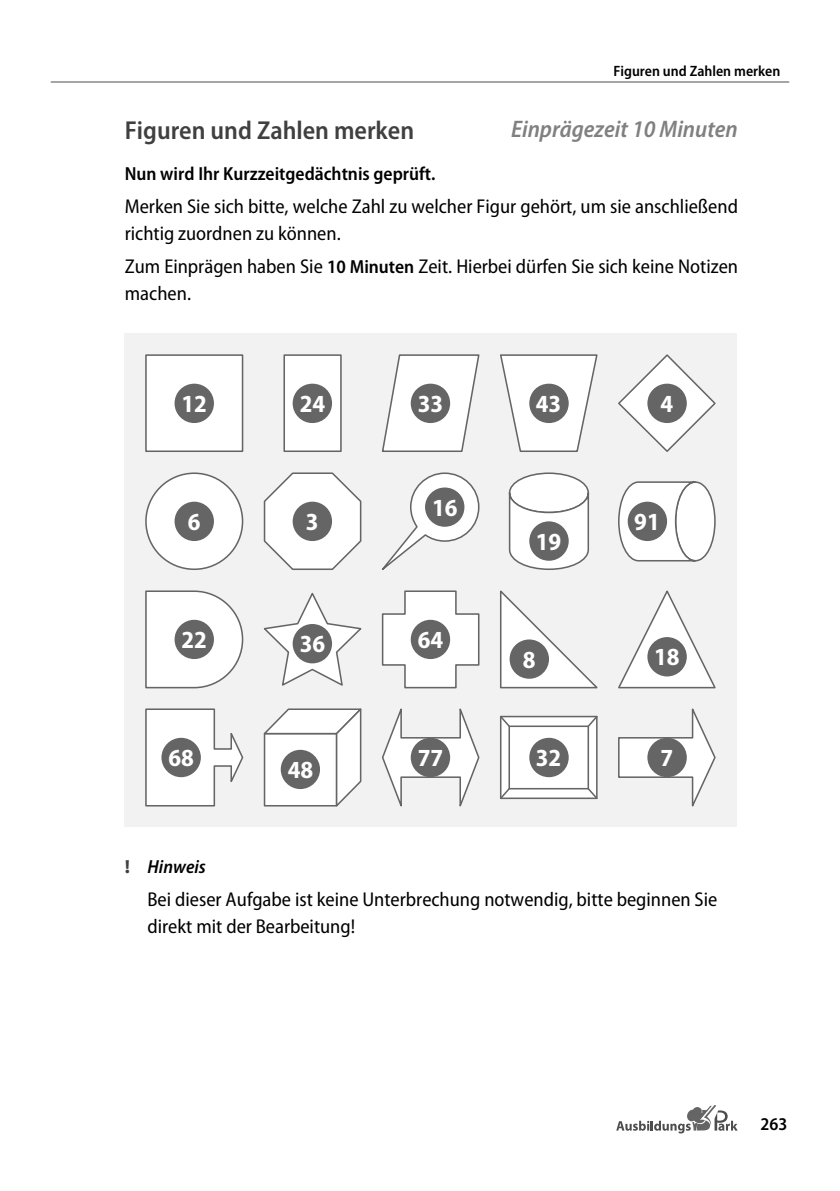
<style>
.page{position:relative;width:840px;height:1191px;background:#fff}
.page>*{position:absolute;margin:0;border:0;box-sizing:border-box;transform-origin:0 0}
.t1{font:600 semi-condensed 26px "Myriad Pro";color:#404040}
.t2{font:700 semi-condensed 24.6px "Myriad Pro";color:#fff}
.t3{font:italic 600 semi-condensed 24px "Myriad Pro";color:#808080}
.t4{font:semi-condensed 20px/27px "Myriad Pro";color:#000}
.t5{font:600 semi-condensed 19px "Myriad Pro";color:#000}
.t6{font:italic 600 semi-condensed 19px "Myriad Pro";color:#000}
.t7{font:600 semi-condensed 18px "Myriad Pro";color:#000}
.t8{font:600 semi-condensed 15px "Myriad Pro";color:#000}
.s1{font-weight:600;font-size:19px}
.s2{font-weight:700;font-style:normal;font-stretch:semi-expanded;color:#404040}
</style>
<div class="page">
<svg style="left:616px;top:1105px;width:121px;height:28px"></svg>
<hr style="left:51px;top:81px;width:737px;height:1px;background:#4d4d4d">
<div style="left:125px;top:333px;width:611px;height:494px;background:#f2f2f2"></div>
<svg style="left:263px;top:472px;width:99px;height:98px"></svg>
<div style="left:145px;top:354px;width:98px;height:98px;background:#fff;border:2px solid #656565"></div>
<svg style="left:263px;top:708px;width:99px;height:99px"></svg>
<div style="left:283px;top:354px;width:58px;height:98px;background:#fff;border:2px solid #656565"></div>
<svg style="left:381px;top:590px;width:99px;height:99px"></svg>
<svg style="left:500px;top:354px;width:98px;height:98px"></svg>
<div style="left:145px;top:472px;width:98px;height:98px;background:#fff;border:2px solid #656565;border-radius:50%"></div>
<svg style="left:145px;top:590px;width:99px;height:99px"></svg>
<svg style="left:618px;top:590px;width:98px;height:99px"></svg>
<svg style="left:618px;top:708px;width:98px;height:99px"></svg>
<svg style="left:382px;top:708px;width:98px;height:99px"></svg>
<svg style="left:145px;top:708px;width:99px;height:99px"></svg>
<svg style="left:382px;top:472px;width:98px;height:98px"></svg>
<svg style="left:382px;top:354px;width:98px;height:98px"></svg>
<svg style="left:500px;top:590px;width:98px;height:99px"></svg>
<svg style="left:618px;top:354px;width:98px;height:98px"></svg>
<div style="left:499px;top:716px;width:98px;height:83px;background:#fff;border:2px solid #656565"></div>
<div style="left:508px;top:725px;width:80px;height:64px;background:#fff;border:2px solid #656565"></div>
<svg style="left:499px;top:786px;width:12px;height:14px"></svg>
<svg style="left:499px;top:715px;width:12px;height:13px"></svg>
<svg style="left:585px;top:715px;width:13px;height:13px"></svg>
<svg style="left:585px;top:786px;width:13px;height:14px"></svg>
<svg style="left:263px;top:592px;width:99px;height:94px"></svg>
<div style="left:508px;top:472px;width:80px;height:41px;background:#fff;border:2px solid #656565;border-radius:50%"></div>
<svg style="left:508px;top:491px;width:81px;height:79px"></svg>
<div style="left:674px;top:481px;width:41px;height:80px;background:#fff;border:2px solid #656565;border-radius:50%"></div>
<svg style="left:618px;top:481px;width:78px;height:81px"></svg>
<div style="left:529px;top:384px;width:39px;height:39px;background:#656565;border-radius:50%"></div>
<div style="left:174px;top:384px;width:40px;height:39px;background:#656565;border-radius:50%"></div>
<div style="left:292px;top:384px;width:40px;height:39px;background:#656565;border-radius:50%"></div>
<div style="left:410px;top:384px;width:40px;height:39px;background:#656565;border-radius:50%"></div>
<div style="left:647px;top:384px;width:39px;height:39px;background:#656565;border-radius:50%"></div>
<div style="left:174px;top:501px;width:40px;height:40px;background:#656565;border-radius:50%"></div>
<div style="left:292px;top:501px;width:40px;height:40px;background:#656565;border-radius:50%"></div>
<div style="left:425px;top:487px;width:39px;height:40px;background:#656565;border-radius:50%"></div>
<div style="left:529px;top:521px;width:39px;height:40px;background:#656565;border-radius:50%"></div>
<div style="left:627px;top:501px;width:39px;height:40px;background:#656565;border-radius:50%"></div>
<div style="left:174px;top:620px;width:40px;height:39px;background:#656565;border-radius:50%"></div>
<div style="left:292px;top:624px;width:40px;height:39px;background:#656565;border-radius:50%"></div>
<div style="left:410px;top:620px;width:40px;height:39px;background:#656565;border-radius:50%"></div>
<div style="left:509px;top:639px;width:39px;height:39px;background:#656565;border-radius:50%"></div>
<div style="left:647px;top:637px;width:39px;height:39px;background:#656565;border-radius:50%"></div>
<div style="left:161px;top:738px;width:40px;height:39px;background:#656565;border-radius:50%"></div>
<div style="left:280px;top:750px;width:40px;height:39px;background:#656565;border-radius:50%"></div>
<div style="left:410px;top:738px;width:40px;height:39px;background:#656565;border-radius:50%"></div>
<div style="left:529px;top:738px;width:39px;height:39px;background:#656565;border-radius:50%"></div>
<div style="left:647px;top:738px;width:39px;height:39px;background:#656565;border-radius:50%"></div>
<p class="t8" style="left:613px;top:65px;width:168px">Figuren und Zahlen merken</p>
<h1 class="t1" style="left:125px;top:121px;width:291px">Figuren und Zahlen merken</h1>
<p class="t3" style="left:510px;top:120px;width:228px">Einprägezeit 10 Minuten</p>
<p class="t5" style="left:125px;top:167px;width:312px">Nun wird Ihr Kurzzeitgedächtnis geprüft.</p>
<p class="t4" style="left:125px;top:194px;width:614px">Merken Sie sich bitte, welche Zahl zu welcher Figur gehört, um sie anschließend richtig zuordnen zu können.</p>
<p class="t4" style="left:125px;top:254px;width:614px">Zum Einprägen haben Sie <span class="s1">10 Minuten</span> Zeit. Hierbei dürfen Sie sich keine Notizen machen.</p>
<p class="t2" style="left:181px;top:394px;width:27px">12</p>
<p class="t2" style="left:299px;top:394px;width:27px">24</p>
<p class="t2" style="left:417px;top:394px;width:27px">33</p>
<p class="t2" style="left:535px;top:394px;width:27px">43</p>
<p class="t2" style="left:660px;top:394px;width:14px">4</p>
<p class="t2" style="left:188px;top:512px;width:14px">6</p>
<p class="t2" style="left:306px;top:512px;width:14px">3</p>
<p class="t2" style="left:432px;top:498px;width:27px">16</p>
<p class="t2" style="left:181px;top:630px;width:27px">22</p>
<p class="t2" style="left:299px;top:635px;width:27px">36</p>
<p class="t2" style="left:417px;top:630px;width:27px">64</p>
<p class="t2" style="left:535px;top:532px;width:27px">19</p>
<p class="t2" style="left:634px;top:512px;width:27px">91</p>
<p class="t2" style="left:522px;top:650px;width:14px">8</p>
<p class="t2" style="left:653px;top:648px;width:27px">18</p>
<p class="t2" style="left:168px;top:748px;width:27px">68</p>
<p class="t2" style="left:287px;top:760px;width:27px">48</p>
<p class="t2" style="left:417px;top:748px;width:27px">77</p>
<p class="t2" style="left:535px;top:748px;width:27px">32</p>
<p class="t2" style="left:660px;top:748px;width:14px">7</p>
<p class="t6" style="left:125px;top:859px;width:83px"><span class="s2">!</span> Hinweis</p>
<p class="t4" style="left:147px;top:887px;width:571px">Bei dieser Aufgabe ist keine Unterbrechung notwendig, bitte beginnen Sie direkt mit der Bearbeitung!</p>
<p class="t7" style="left:760px;top:1116px;width:28px">263</p>
</div>
